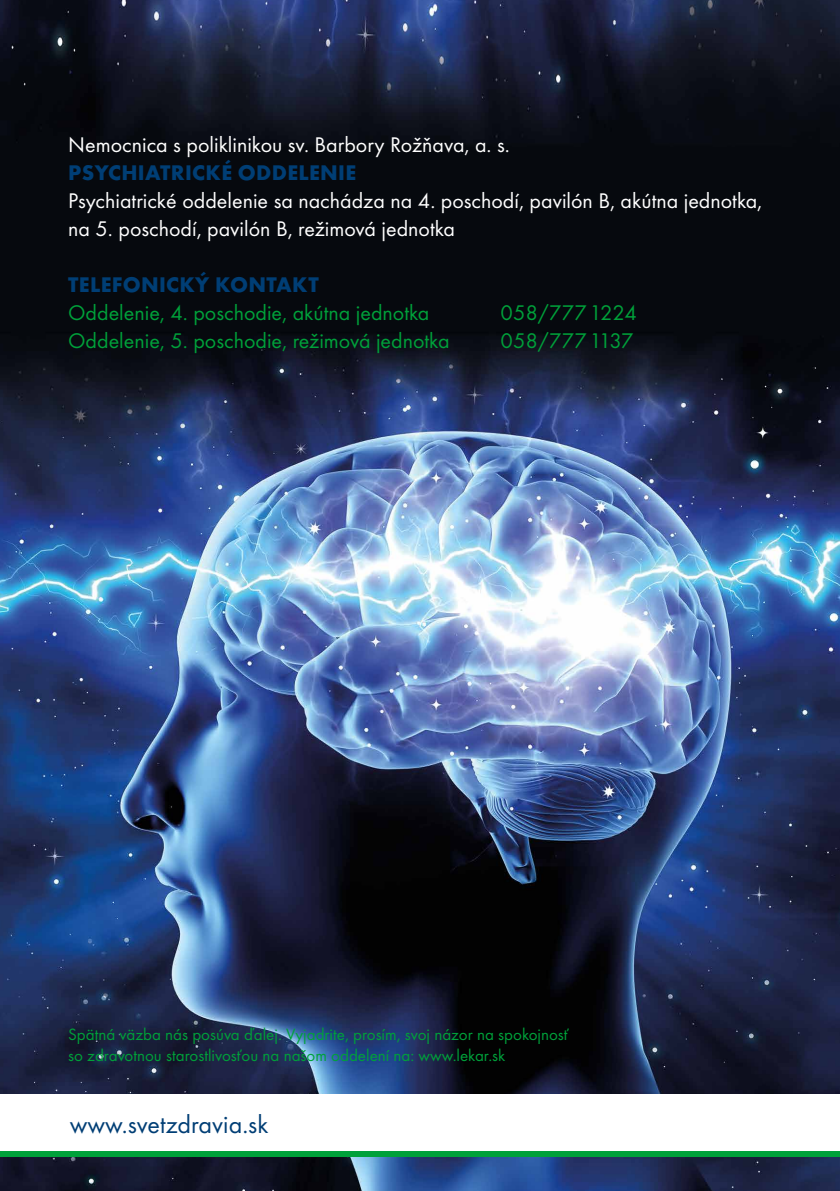
<style>
.page{position:relative;width:840px;height:1191px;background:#fff}
.page>*{position:absolute;margin:0;border:0;box-sizing:border-box;transform-origin:0 0}
.t1{font:26px "Futura TOT";color:#003e75}
.t2{font:22px/28px "Futura TOT";color:#fff}
.t3{font:22px "Futura TOT";color:#00a13a}
.t4{font:700 22px "Futura TOT";letter-spacing:.015em;color:#003e75}
.t5{font:17px/20.4px "Futura TOT";color:#00a13a}
</style>
<div class="page">
<img style="left:0;top:0;width:839px;height:1191px">
<div style="left:0;top:1151px;width:839px;height:6px;background:#00a13a"></div>
<div style="left:0;top:1094px;width:839px;height:57px;background:#fff"></div>
<p class="t2" style="left:68px;top:131px;width:443px">Nemocnica s poliklinikou sv. Barbory Rožňava, a. s.</p>
<p class="t4" style="left:68px;top:159px;width:289px">PSYCHIATRICKÉ ODDELENIE</p>
<p class="t2" style="left:68px;top:187px;width:695px">Psychiatrické oddelenie sa nachádza na 4. poschodí, pavilón B, akútna jednotka, na 5. poschodí, pavilón B, režimová jednotka</p>
<p class="t4" style="left:68px;top:271px;width:252px">TELEFONICKÝ KONTAKT</p>
<p class="t3" style="left:68px;top:300px;width:362px">Oddelenie, 4. poschodie, akútna jednotka</p>
<p class="t3" style="left:500px;top:300px;width:138px">058/7771224</p>
<p class="t3" style="left:68px;top:328px;width:383px">Oddelenie, 5. poschodie, režimová jednotka</p>
<p class="t3" style="left:500px;top:328px;width:134px">058/7771137</p>
<p class="t5" style="left:68px;top:1024px;width:502px">Spätná väzba nás posúva ďalej. Vyjadrite, prosím, svoj názor na spokojnosť so zdravotnou starostlivosťou na našom oddelení na: www.lekar.sk</p>
<p class="t1" style="left:70px;top:1109px;width:200px">www.svetzdravia.sk</p>
</div>
